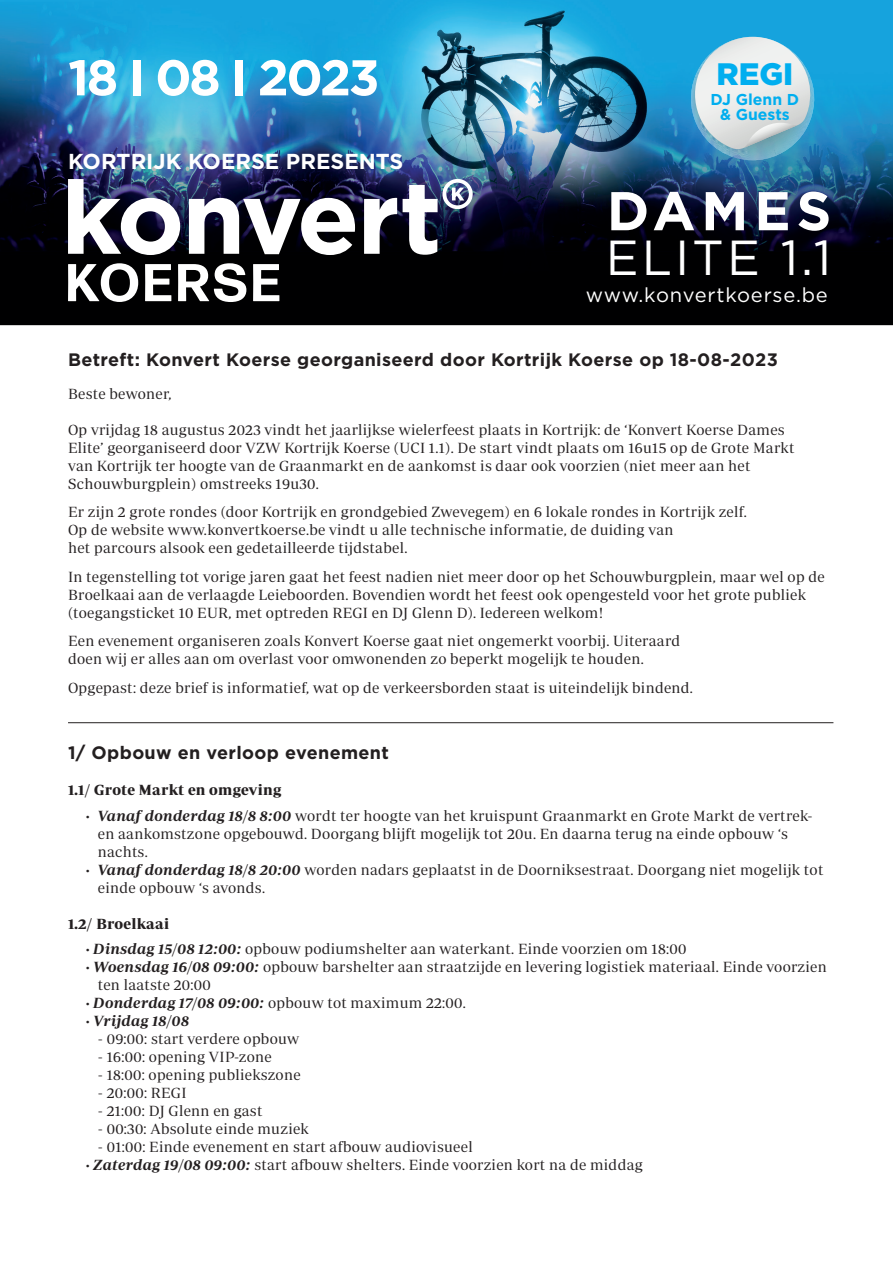
<style>
.page{position:relative;width:893px;height:1263px;background:#fff}
.page>*{position:absolute;margin:0;border:0;box-sizing:border-box;transform-origin:0 0}
.t1{font:700 54.45px "Gotham";letter-spacing:.105em;color:#fff}
.t2{font:700 50.1px "Gotham";letter-spacing:-.05em;color:#fff}
.t3{font:49.2px "Gotham";letter-spacing:.06em;color:#fff}
.t4{font:900 31.05px "Gotham";color:#00aeef}
.t5{font:700 21.6px "Gotham";color:#fff}
.t6{font:20.1px "Gotham";letter-spacing:.04em;color:#fff}
.t7{font:700 18px "Gotham";letter-spacing:.02em;color:#231f20}
.t8{font:700 15.75px/15px "Gotham";color:#00aeef;text-align:center}
.t9{font:15px/18px "Periodico Display Lg";letter-spacing:.02em;color:#231f20}
.t10{font:700 15px "Periodico Display";letter-spacing:.02em;color:#231f20}
.t11{font:italic 600 15px "Periodico Display";letter-spacing:.02em;color:#231f20}
.s1{font-family:"Periodico Display";font-weight:600;font-style:italic}
.s2{font-family:"Periodico Display Lg";font-weight:400;font-style:normal}
</style>
<div class="page">
<hr style="left:68px;top:722px;width:765px;height:1px;background:#231f20">
<img style="left:0;top:0;width:893px;height:325px">
<svg style="left:68px;top:179px;width:112px;height:76px"></svg>
<svg style="left:189px;top:198px;width:166px;height:57px"></svg>
<svg style="left:364px;top:197px;width:33px;height:57px"></svg>
<img style="left:403px;top:179px;width:70px;height:76px">
<svg style="left:68px;top:263px;width:70px;height:39px"></svg>
<svg style="left:145px;top:264px;width:26px;height:37px"></svg>
<svg style="left:178px;top:263px;width:68px;height:39px"></svg>
<svg style="left:253px;top:264px;width:26px;height:37px"></svg>
<img style="left:734px;top:159px;width:44px;height:1px">
<img style="left:820px;top:78px;width:1px;height:77px">
<img style="left:729px;top:158px;width:46px;height:1px">
<img style="left:734px;top:156px;width:44px;height:2px">
<img style="left:819px;top:78px;width:1px;height:75px">
<img style="left:727px;top:156px;width:43px;height:1px">
<img style="left:729px;top:155px;width:45px;height:1px">
<svg style="left:688px;top:37px;width:128px;height:113px"></svg>
<h2 class="t2" style="left:68px;top:44px;width:313px">18 I 08 I 2023</h2>
<h3 class="t5" style="left:68px;top:147px;width:337px">KORTRIJK KOERSE PRESENTS</h3>
<h3 class="t4" style="left:716px;top:56px;width:78px">REGI</h3>
<p class="t8" style="left:711px;top:92px;width:90px">DJ Glenn D &amp; Guests</p>
<h1 class="t1" style="left:607px;top:175px;width:226px">DAMES</h1>
<h3 class="t3" style="left:606px;top:226px;width:227px">ELITE 1.1</h3>
<h3 class="t6" style="left:586px;top:282px;width:243px">www.konvertkoerse.be</h3>
<p class="t7" style="left:68px;top:347px;width:711px">Betreft: Konvert Koerse georganiseerd door Kortrijk Koerse op 18-08-2023</p>
<p class="t9" style="left:68px;top:384px;width:105px">Beste bewoner,</p>
<p class="t9" style="left:68px;top:420px;width:728px">Op vrijdag 18 augustus 2023 vindt het jaarlijkse wielerfeest plaats in Kortrijk: de ‘Konvert Koerse Dames Elite’ georganiseerd door VZW Kortrijk Koerse (UCI 1.1). De start vindt plaats om 16u15 op de Grote Markt van Kortrijk ter hoogte van de Graanmarkt en de aankomst is daar ook voorzien (niet meer aan het Schouwburgplein) omstreeks 19u30.</p>
<p class="t9" style="left:68px;top:503px;width:680px">Er zijn 2 grote rondes (door Kortrijk en grondgebied Zwevegem) en 6 lokale rondes in Kortrijk zelf.<br>Op de website www.konvertkoerse.be vindt u alle technische informatie, de duiding van<br>het parcours alsook een gedetailleerde tijdstabel.</p>
<p class="t9" style="left:68px;top:567px;width:758px">In tegenstelling tot vorige jaren gaat het feest nadien niet meer door op het Schouwburgplein, maar wel op de<br>Broelkaai aan de verlaagde Leieboorden. Bovendien wordt het feest ook opengesteld voor het grote publiek (toegangsticket 10 EUR, met optreden REGI en DJ Glenn D). Iedereen welkom!</p>
<p class="t9" style="left:68px;top:632px;width:614px">Een evenement organiseren zoals Konvert Koerse gaat niet ongemerkt voorbij. Uiteraard doen wij er alles aan om overlast voor omwonenden zo beperkt mogelijk te houden.</p>
<p class="t9" style="left:68px;top:678px;width:626px">Opgepast: deze brief is informatief, wat op de verkeersborden staat is uiteindelijk bindend.</p>
<p class="t7" style="left:68px;top:741px;width:322px">1/ Opbouw en verloop evenement</p>
<p class="t10" style="left:68px;top:781px;width:215px">1.1/ Grote Markt en omgeving</p>
<p class="t9" style="left:98px;top:806px;width:716px;text-indent:-13px">• <span class="s1">Vanaf donderdag 18/8 8:00</span> wordt ter hoogte van het kruispunt Graanmarkt en Grote Markt de vertrek&shy;en aankomstzone opgebouwd. Doorgang blijft mogelijk tot 20u. En daarna terug na einde opbouw ‘s nachts.</p>
<p class="t9" style="left:98px;top:860px;width:727px;text-indent:-13px">• <span class="s1">Vanaf donderdag 18/8 20:00</span> worden nadars geplaatst in de Doorniksestraat. Doorgang niet mogelijk tot einde opbouw ‘s avonds.</p>
<p class="t10" style="left:68px;top:915px;width:102px">1.2/ Broelkaai</p>
<p class="t9" style="left:85px;top:940px;width:603px">• <span class="s1">Dinsdag 15/08 12:00:</span> opbouw podiumshelter aan waterkant. Einde voorzien om 18:00</p>
<p class="t9" style="left:98px;top:958px;width:730px;text-indent:-13px">• <span class="s1">Woensdag 16/08 09:00:</span> opbouw barshelter aan straatzijde en levering logistiek materiaal. Einde voorzien ten laatste 20:00</p>
<p class="t9" style="left:85px;top:994px;width:382px">• <span class="s1">Donderdag 17/08 09:00:</span> opbouw tot maximum 22:00.</p>
<p class="t11" style="left:85px;top:1013px;width:106px"><span class="s2">•</span> Vrijdag 18/08</p>
<p class="t9" style="left:98px;top:1030px;width:203px">- 09:00: start verdere opbouw</p>
<p class="t9" style="left:98px;top:1048px;width:175px">- 16:00: opening VIP-zone</p>
<p class="t9" style="left:98px;top:1066px;width:204px">- 18:00: opening publiekszone</p>
<p class="t9" style="left:98px;top:1084px;width:90px">- 20:00: REGI</p>
<p class="t9" style="left:98px;top:1102px;width:166px">- 21:00: DJ Glenn en gast</p>
<p class="t9" style="left:98px;top:1120px;width:213px">- 00:30: Absolute einde muziek</p>
<p class="t9" style="left:98px;top:1138px;width:377px">- 01:00: Einde evenement en start afbouw audiovisueel</p>
<p class="t9" style="left:85px;top:1156px;width:559px">• <span class="s1">Zaterdag 19/08 09:00:</span> start afbouw shelters. Einde voorzien kort na de middag</p>
</div>
